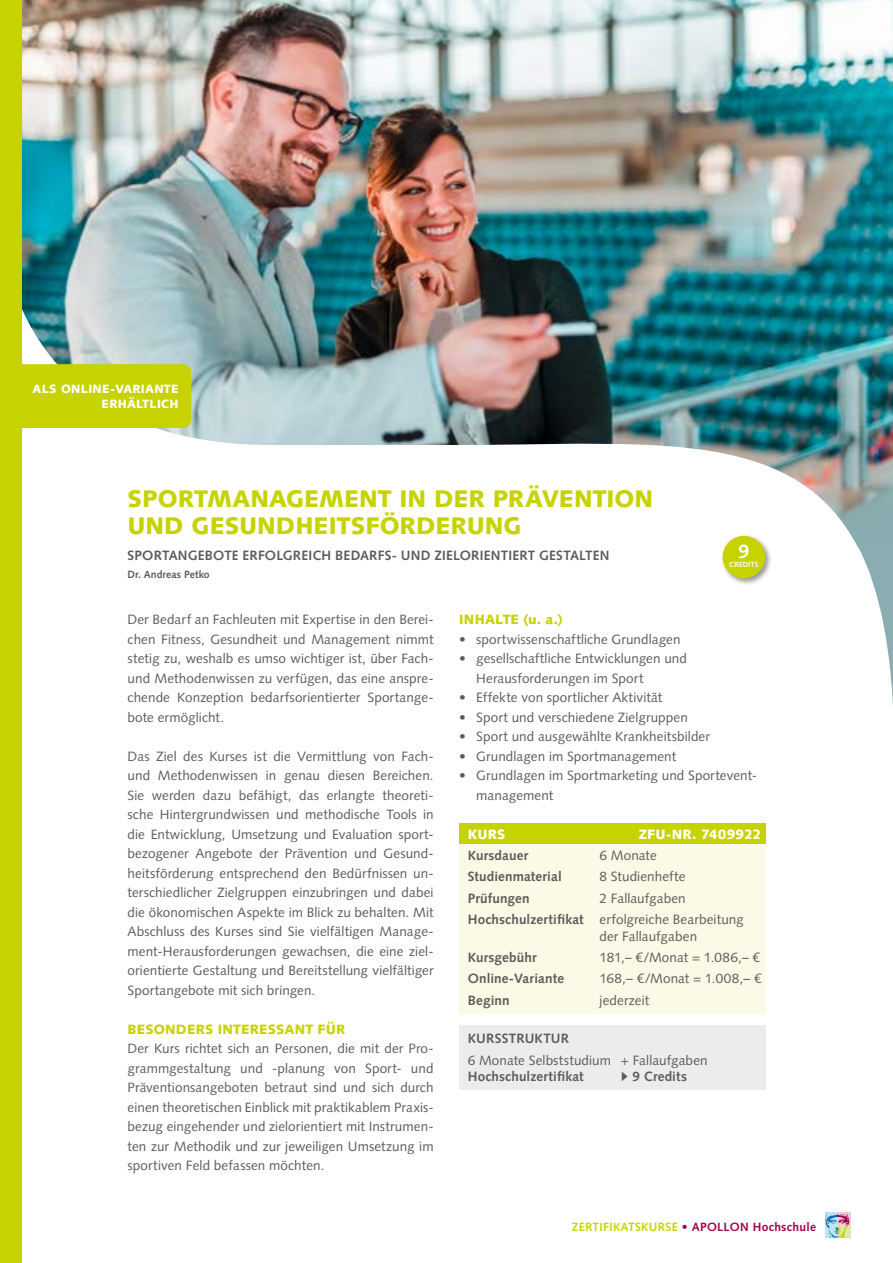
<style>
.page{position:relative;width:893px;height:1263px;background:#fff}
.page>*{position:absolute;margin:0;border:0;box-sizing:border-box;transform-origin:0 0}
.SP2021_ZK_HeadKurs{font:900 24px/27px "Syntax LT Std";color:#c7d300}
.SP2021_CPKreise_Zahl{font:700 19.5px "Syntax LT Std";color:#fff}
.SP2021_ZK_Text_9pt_B{font:13.5px/19.5px "Syntax LT Std";letter-spacing:.005em;color:#5c5c5c}
.SP2021_ZK_Tab_Infos{font:13.5px/16.5px "Syntax LT Std";letter-spacing:.005em;color:#5c5c5c}
.SP2021_ZK_Tab_Infos-2{font:700 13.5px "Syntax LT Std";letter-spacing:.01em;color:#5c5c5c}
.SP2021_ZK_Subline{font:700 13.5px "Syntax LT Std";letter-spacing:.015em;color:#5c5c5c}
.SP2021_ZK_Struktur_T{font:13.5px/16.5px "Syntax LT Std";letter-spacing:.005em;color:#5c5c5c}
.SP2021_ZK_ZÜ{font:900 13.5px "Syntax LT Std";letter-spacing:.015em;color:#c7d300}
.SP2021_ZK_Tab_Head{font:900 13.5px "Syntax LT Std";letter-spacing:.015em;color:#fff}
.SP2021_ZK_Struktur_H{font:700 13.5px "Syntax LT Std";letter-spacing:.015em;color:#5c5c5c}
.SP2021_ZK_Struktur_T-2{font:700 13.5px "Syntax LT Std";letter-spacing:.015em;color:#5c5c5c}
.t1{font:700 12px "Syntax LT Std";letter-spacing:.025em;color:#9e0047}
.t2{font:900 12px/15px "Syntax LT Std";letter-spacing:.02em;color:#fff;text-align:right}
.SP2021_ZK_KLName{font:700 10.5px "Syntax LT Std";color:#5c5c5c}
.SP2021_CP_Kreise{font:700 7.5px "Syntax LT Std";letter-spacing:.01em;color:#fff}
.s1{font-weight:700}
.s2{font-family:"Arial";font-weight:400}
.s3{color:#c7d300}
.s4{font-weight:400}
</style>
<div class="page">
<div style="left:838px;top:1225px;width:12px;height:12px;background:#dee7ab"></div>
<svg style="left:849px;top:1212px;width:1px;height:13px"></svg>
<svg style="left:825px;top:1212px;width:24px;height:25px"></svg>
<div style="left:459px;top:823px;width:306px;height:21px;background:#c7d300"></div>
<div style="left:459px;top:844px;width:306px;height:24px;background:#fafae6"></div>
<div style="left:459px;top:866px;width:306px;height:24px;background:#fafae6"></div>
<div style="left:459px;top:887px;width:306px;height:24px;background:#fafae6"></div>
<div style="left:459px;top:908px;width:306px;height:41px;background:#fafae6"></div>
<div style="left:459px;top:946px;width:306px;height:24px;background:#fafae6"></div>
<div style="left:459px;top:968px;width:306px;height:24px;background:#fafae6"></div>
<div style="left:459px;top:989px;width:306px;height:24px;background:#fafae6"></div>
<div style="left:459px;top:1025px;width:306px;height:24px;background:#ececed"></div>
<div style="left:459px;top:1049px;width:306px;height:41px;background:#ececed"></div>
<img style="left:21px;top:0;width:872px;height:548px">
<svg style="left:749px;top:458px;width:144px;height:247px"></svg>
<div style="left:0;top:0;width:21px;height:1263px;background:#c7d300"></div>
<div style="left:21px;top:364px;width:170px;height:64px;background:#c7d300"></div>
<p class="t2" style="left:33px;top:381px;width:147px">ALS ONLINE-VARIANTE<br>ERHÄLTLICH</p>
<p class="SP2021_ZK_HeadKurs" style="left:128px;top:485px;width:527px">SPORTMANAGEMENT IN DER PRÄVENTION<br>UND GESUNDHEITSFÖRDERUNG</p>
<p class="SP2021_ZK_Subline" style="left:128px;top:548px;width:484px">SPORTANGEBOTE ERFOLGREICH BEDARFS- UND ZIELORIENTIERT GESTALTEN</p>
<p class="SP2021_ZK_KLName" style="left:128px;top:569px;width:84px">Dr. Andreas Petko</p>
<p class="SP2021_CPKreise_Zahl" style="left:738px;top:540px;width:12px">9</p>
<p class="SP2021_CP_Kreise" style="left:729px;top:560px;width:31px">CREDITS</p>
<p class="SP2021_ZK_Text_9pt_B" style="left:128px;top:610px;width:308px;text-align:justify">Der Bedarf an Fachleuten mit Expertise in den Berei&shy;chen Fitness, Gesundheit und Management nimmt stetig zu, weshalb es umso wichtiger ist, über Fach&shy;und Methodenwissen zu verfügen, das eine anspre&shy;chende Konzeption bedarfsorientierter Sportange&shy;bote ermöglicht.</p>
<p class="SP2021_ZK_Text_9pt_B" style="left:128px;top:746px;width:308px">Das Ziel des Kurses ist die Vermittlung von Fach&shy;und Methodenwissen in genau diesen Bereichen.<br>Sie werden dazu befähigt, das erlangte theoreti&shy;sche Hintergrundwissen und methodische Tools in die Entwicklung, Umsetzung und Evaluation sport&shy;bezogener Angebote der Prävention und Gesund&shy;heitsförderung entsprechend den Bedürfnissen un&shy;terschiedlicher Zielgruppen einzubringen und dabei die ökonomischen Aspekte im Blick zu behalten. Mit Abschluss des Kurses sind Sie vielfältigen Manage&shy;ment-Herausforderungen gewachsen, die eine ziel&shy;orientierte Gestaltung und Bereitstellung vielfältiger Sportangebote mit sich bringen.</p>
<p class="SP2021_ZK_ZÜ" style="left:128px;top:1021px;width:219px">BESONDERS INTERESSANT FÜR</p>
<p class="SP2021_ZK_Text_9pt_B" style="left:128px;top:1039px;width:308px">Der Kurs richtet sich an Personen, die mit der Pro&shy;grammgestaltung und -planung von Sport- und Präventionsangeboten betraut sind und sich durch einen theoretischen Einblick mit praktikablem Praxis&shy;bezug eingehender und zielorientiert mit Instrumen&shy;ten zur Methodik und zur jeweiligen Umsetzung im sportiven Feld befassen möchten.</p>
<p class="SP2021_ZK_ZÜ" style="left:459px;top:611px;width:105px">INHALTE (u. a.)</p>
<p class="SP2021_ZK_Text_9pt_B" style="left:459px;top:629px;width:223px">• sportwissenschaftliche Grundlagen</p>
<p class="SP2021_ZK_Text_9pt_B" style="left:476px;top:649px;width:212px;text-indent:-17px">• gesellschaftliche Entwicklungen und<br>Herausforderungen im Sport</p>
<p class="SP2021_ZK_Text_9pt_B" style="left:459px;top:688px;width:205px">• Effekte von sportlicher Aktivität</p>
<p class="SP2021_ZK_Text_9pt_B" style="left:459px;top:707px;width:230px">• Sport und verschiedene Zielgruppen</p>
<p class="SP2021_ZK_Text_9pt_B" style="left:459px;top:727px;width:252px">• Sport und ausgewählte Krankheitsbilder</p>
<p class="SP2021_ZK_Text_9pt_B" style="left:459px;top:746px;width:218px">• Grundlagen im Sportmanagement</p>
<p class="SP2021_ZK_Text_9pt_B" style="left:476px;top:766px;width:282px;text-indent:-17px">• Grundlagen im Sportmarketing und Sportevent&shy;management</p>
<p class="SP2021_ZK_Tab_Head" style="left:468px;top:826px;width:39px">KURS</p>
<p class="SP2021_ZK_Tab_Head" style="left:639px;top:826px;width:124px">ZFU-NR. 7409922</p>
<p class="SP2021_ZK_Tab_Infos-2" style="left:468px;top:847px;width:62px">Kursdauer</p>
<p class="SP2021_ZK_Tab_Infos" style="left:600px;top:847px;width:59px">6 Monate</p>
<p class="SP2021_ZK_Tab_Infos-2" style="left:468px;top:869px;width:95px">Studienmaterial</p>
<p class="SP2021_ZK_Tab_Infos" style="left:600px;top:868px;width:87px">8 Studienhefte</p>
<p class="SP2021_ZK_Tab_Infos-2" style="left:468px;top:890px;width:63px">Prüfungen</p>
<p class="SP2021_ZK_Tab_Infos" style="left:600px;top:890px;width:88px">2 Fallaufgaben</p>
<p class="SP2021_ZK_Tab_Infos" style="left:600px;top:911px;width:146px;text-indent:-132px"><span class="s1">Hochschulzertifikat</span> erfolgreiche Bearbeitung der Fallaufgaben</p>
<p class="SP2021_ZK_Tab_Infos-2" style="left:468px;top:949px;width:70px">Kursgebühr</p>
<p class="SP2021_ZK_Tab_Infos" style="left:600px;top:949px;width:162px">181,– €/Monat = 1.086,– €</p>
<p class="SP2021_ZK_Tab_Infos-2" style="left:468px;top:971px;width:98px">Online-Variante</p>
<p class="SP2021_ZK_Tab_Infos" style="left:600px;top:970px;width:163px">168,– €/Monat = 1.008,– €</p>
<p class="SP2021_ZK_Tab_Infos-2" style="left:468px;top:992px;width:43px">Beginn</p>
<p class="SP2021_ZK_Tab_Infos" style="left:600px;top:992px;width:51px">jederzeit</p>
<p class="SP2021_ZK_Struktur_H" style="left:468px;top:1031px;width:103px">KURSSTRUKTUR</p>
<p class="SP2021_ZK_Struktur_T" style="left:468px;top:1052px;width:241px">6 Monate Selbststudium + Fallaufgaben<br><span class="s1">Hochschulzertifikat</span></p>
<p class="SP2021_ZK_Struktur_T-2" style="left:621px;top:1069px;width:68px"><span class="s2">►</span> 9 Credits</p>
<p class="t1" style="left:572px;top:1220px;width:246px"><span class="s3">ZERTIFIKATSKURSE</span> <span class="s4">•</span> APOLLON Hochschule</p>
</div>
